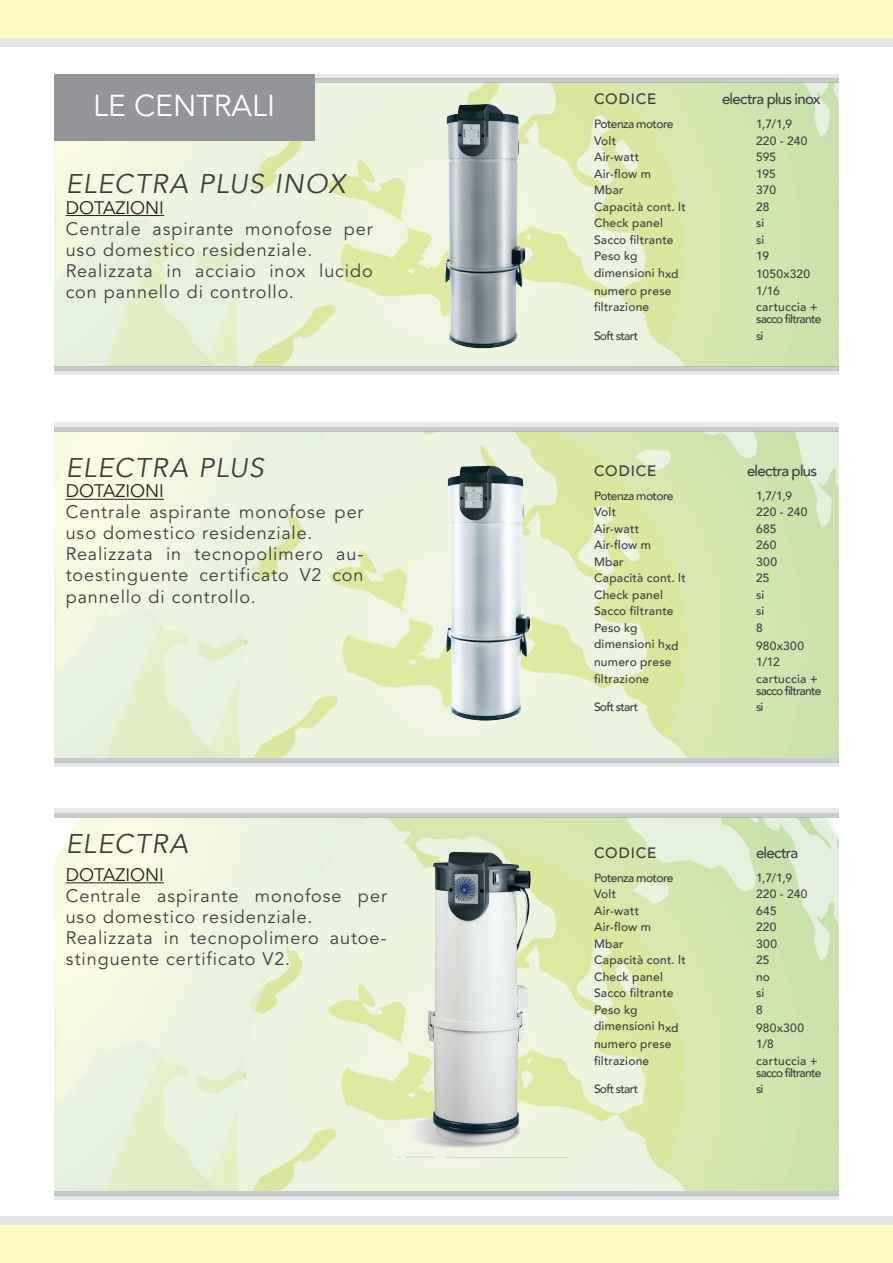
<style>
.page{position:relative;width:893px;height:1263px;background:#fff}
.page>*{position:absolute;margin:0;border:0;box-sizing:border-box;transform-origin:0 0}
.t1{font:30px "Avenir LT Std";color:#fff}
.t2{font:italic 27px "Avenir";letter-spacing:.04em;color:#3e3e3f}
.t3{font:18px/21px "Avenir LT Std";letter-spacing:.05em;color:#3e3e3f}
.t4{font:18px "Avenir LT Std";color:#231f20}
.t5{font:500 15px "Avenir";letter-spacing:-.05em;color:#3e3e3f}
.t6{font:500 12px "Avenir";letter-spacing:.015em;color:#3e3e3f}
.t7{font:500 12px/12px "Avenir";letter-spacing:-.055em;color:#3e3e3f}
.t8{font:500 12px "Avenir";letter-spacing:-.045em;color:#3e3e3f}
</style>
<div class="page">
<div style="left:0;top:0;width:893px;height:38px;background:#fffac1"></div>
<div style="left:0;top:38px;width:893px;height:9px;background:#e6e7e9"></div>
<div style="left:0;top:1225px;width:893px;height:38px;background:#fffac1"></div>
<div style="left:0;top:1216px;width:893px;height:9px;background:#e6e7e9"></div>
<img style="left:54px;top:432px;width:785px;height:326px">
<svg style="left:54px;top:762px;width:785px;height:4px;background:#dedfdf"></svg>
<hr style="left:54px;top:758px;width:785px;height:4px;background:#c9cacb">
<div style="left:54px;top:422px;width:785px;height:5px;background:#e9eaea"></div>
<div style="left:54px;top:427px;width:785px;height:5px;background:#c9cacb"></div>
<img style="left:54px;top:818px;width:785px;height:373px">
<svg style="left:54px;top:1195px;width:785px;height:4px;background:#dedfdf"></svg>
<hr style="left:54px;top:1191px;width:785px;height:4px;background:#c9cacb">
<hr style="left:54px;top:809px;width:785px;height:4px;background:#e9eaea">
<div style="left:54px;top:813px;width:785px;height:5px;background:#c9cacb"></div>
<img style="left:54px;top:83px;width:785px;height:284px">
<div style="left:54px;top:74px;width:260px;height:66px;background:#939598"></div>
<hr style="left:54px;top:371px;width:785px;height:4px;background:#e9eaea">
<hr style="left:54px;top:367px;width:785px;height:4px;background:#c9cacb">
<hr style="left:66px;top:215px;width:98px;height:1px;background:#231f20">
<hr style="left:66px;top:499px;width:98px;height:1px;background:#231f20">
<hr style="left:66px;top:882px;width:98px;height:1px;background:#231f20">
<hr style="left:314px;top:74px;width:525px;height:4px;background:#e9eaea">
<svg style="left:314px;top:78px;width:525px;height:5px;background:#c3c5c2"></svg>
<img style="left:423px;top:91px;width:124px;height:271px">
<img style="left:423px;top:453px;width:130px;height:283px">
<img style="left:387px;top:843px;width:180px;height:314px">
<h1 class="t1" style="left:93px;top:89px;width:183px">LE CENTRALI</h1>
<h2 class="t2" style="left:66px;top:167px;width:281px">ELECTRA PLUS INOX</h2>
<h3 class="t4" style="left:66px;top:197px;width:100px">DOTAZIONI</h3>
<h3 class="t3" style="left:66px;top:219px;width:309px">Centrale aspirante monofose per uso domestico residenziale.<br>Realizzata in acciaio inox lucido con pannello di controllo.</h3>
<h2 class="t2" style="left:66px;top:451px;width:200px">ELECTRA PLUS</h2>
<h3 class="t4" style="left:66px;top:481px;width:100px">DOTAZIONI</h3>
<h3 class="t3" style="left:66px;top:502px;width:299px">Centrale aspirante monofose per uso domestico residenziale.<br>Realizzata in tecnopolimero au&shy;toestinguente certificato V2 con pannello di controllo.</h3>
<h2 class="t2" style="left:66px;top:827px;width:124px">ELECTRA</h2>
<h3 class="t4" style="left:66px;top:864px;width:100px">DOTAZIONI</h3>
<h3 class="t3" style="left:66px;top:886px;width:323px">Centrale aspirante monofose per uso domestico residenziale.<br>Realizzata in tecnopolimero autoe&shy;stinguente certificato V2.</h3>
<p class="t5" style="left:594px;top:86px;width:64px">CODICE</p>
<p class="t5" style="left:722px;top:86px;width:100px">electra plus inox</p>
<p class="t8" style="left:594px;top:114px;width:81px">Potenza motore</p>
<p class="t6" style="left:756px;top:114px;width:37px">1,7/1,9</p>
<p class="t6" style="left:594px;top:130px;width:24px">Volt</p>
<p class="t6" style="left:756px;top:130px;width:53px">220 - 240</p>
<p class="t6" style="left:594px;top:147px;width:47px">Air-watt</p>
<p class="t6" style="left:756px;top:147px;width:22px">595</p>
<p class="t6" style="left:594px;top:163px;width:58px">Air-flow m</p>
<p class="t6" style="left:756px;top:163px;width:21px">195</p>
<p class="t6" style="left:594px;top:180px;width:31px">Mbar</p>
<p class="t6" style="left:756px;top:180px;width:21px">370</p>
<p class="t6" style="left:594px;top:196px;width:93px">Capacità cont. lt</p>
<p class="t6" style="left:756px;top:196px;width:15px">28</p>
<p class="t6" style="left:594px;top:213px;width:70px">Check panel</p>
<p class="t6" style="left:756px;top:213px;width:10px">si</p>
<p class="t6" style="left:594px;top:229px;width:81px">Sacco filtrante</p>
<p class="t6" style="left:756px;top:229px;width:10px">si</p>
<p class="t6" style="left:594px;top:246px;width:45px">Peso kg</p>
<p class="t6" style="left:756px;top:246px;width:14px">19</p>
<p class="t6" style="left:594px;top:262px;width:86px">dimensioni hxd</p>
<p class="t6" style="left:756px;top:264px;width:56px">1050x320</p>
<p class="t6" style="left:594px;top:280px;width:79px">numero prese</p>
<p class="t6" style="left:756px;top:280px;width:25px">1/16</p>
<p class="t6" style="left:594px;top:297px;width:57px">filtrazione</p>
<p class="t7" style="left:756px;top:300px;width:67px">cartuccia + sacco filtrante</p>
<p class="t7" style="left:594px;top:329px;width:46px">Soft start</p>
<p class="t6" style="left:756px;top:325px;width:9px">si</p>
<p class="t5" style="left:594px;top:457px;width:64px">CODICE</p>
<p class="t5" style="left:747px;top:457px;width:72px">electra plus</p>
<p class="t8" style="left:594px;top:485px;width:81px">Potenza motore</p>
<p class="t6" style="left:756px;top:485px;width:37px">1,7/1,9</p>
<p class="t6" style="left:594px;top:501px;width:24px">Volt</p>
<p class="t6" style="left:756px;top:501px;width:53px">220 - 240</p>
<p class="t6" style="left:594px;top:518px;width:47px">Air-watt</p>
<p class="t6" style="left:756px;top:518px;width:22px">685</p>
<p class="t6" style="left:594px;top:534px;width:58px">Air-flow m</p>
<p class="t6" style="left:756px;top:534px;width:22px">260</p>
<p class="t6" style="left:594px;top:551px;width:31px">Mbar</p>
<p class="t6" style="left:756px;top:551px;width:22px">300</p>
<p class="t6" style="left:594px;top:567px;width:93px">Capacità cont. lt</p>
<p class="t6" style="left:756px;top:567px;width:15px">25</p>
<p class="t6" style="left:594px;top:584px;width:70px">Check panel</p>
<p class="t6" style="left:756px;top:584px;width:10px">si</p>
<p class="t6" style="left:594px;top:600px;width:81px">Sacco filtrante</p>
<p class="t6" style="left:756px;top:600px;width:10px">si</p>
<p class="t6" style="left:594px;top:617px;width:45px">Peso kg</p>
<p class="t6" style="left:756px;top:617px;width:8px">8</p>
<p class="t6" style="left:594px;top:633px;width:86px">dimensioni hxd</p>
<p class="t6" style="left:756px;top:635px;width:50px">980x300</p>
<p class="t6" style="left:594px;top:651px;width:79px">numero prese</p>
<p class="t6" style="left:756px;top:651px;width:25px">1/12</p>
<p class="t6" style="left:594px;top:668px;width:57px">filtrazione</p>
<p class="t7" style="left:756px;top:672px;width:67px">cartuccia + sacco filtrante</p>
<p class="t7" style="left:594px;top:700px;width:46px">Soft start</p>
<p class="t6" style="left:756px;top:696px;width:9px">si</p>
<p class="t5" style="left:594px;top:839px;width:64px">CODICE</p>
<p class="t5" style="left:756px;top:839px;width:44px">electra</p>
<p class="t8" style="left:594px;top:867px;width:81px">Potenza motore</p>
<p class="t6" style="left:756px;top:867px;width:37px">1,7/1,9</p>
<p class="t6" style="left:594px;top:884px;width:24px">Volt</p>
<p class="t6" style="left:756px;top:884px;width:53px">220 - 240</p>
<p class="t6" style="left:594px;top:900px;width:47px">Air-watt</p>
<p class="t6" style="left:756px;top:900px;width:22px">645</p>
<p class="t6" style="left:594px;top:917px;width:58px">Air-flow m</p>
<p class="t6" style="left:756px;top:917px;width:22px">220</p>
<p class="t6" style="left:594px;top:933px;width:31px">Mbar</p>
<p class="t6" style="left:756px;top:933px;width:22px">300</p>
<p class="t6" style="left:594px;top:950px;width:93px">Capacità cont. lt</p>
<p class="t6" style="left:756px;top:950px;width:15px">25</p>
<p class="t6" style="left:594px;top:966px;width:70px">Check panel</p>
<p class="t6" style="left:756px;top:966px;width:16px">no</p>
<p class="t6" style="left:594px;top:983px;width:81px">Sacco filtrante</p>
<p class="t6" style="left:756px;top:983px;width:10px">si</p>
<p class="t6" style="left:594px;top:999px;width:45px">Peso kg</p>
<p class="t6" style="left:756px;top:999px;width:8px">8</p>
<p class="t6" style="left:594px;top:1016px;width:86px">dimensioni hxd</p>
<p class="t6" style="left:756px;top:1017px;width:50px">980x300</p>
<p class="t6" style="left:594px;top:1034px;width:79px">numero prese</p>
<p class="t6" style="left:756px;top:1034px;width:19px">1/8</p>
<p class="t6" style="left:594px;top:1050px;width:57px">filtrazione</p>
<p class="t7" style="left:756px;top:1054px;width:67px">cartuccia + sacco filtrante</p>
<p class="t7" style="left:594px;top:1082px;width:46px">Soft start</p>
<p class="t6" style="left:756px;top:1079px;width:9px">si</p>
</div>
